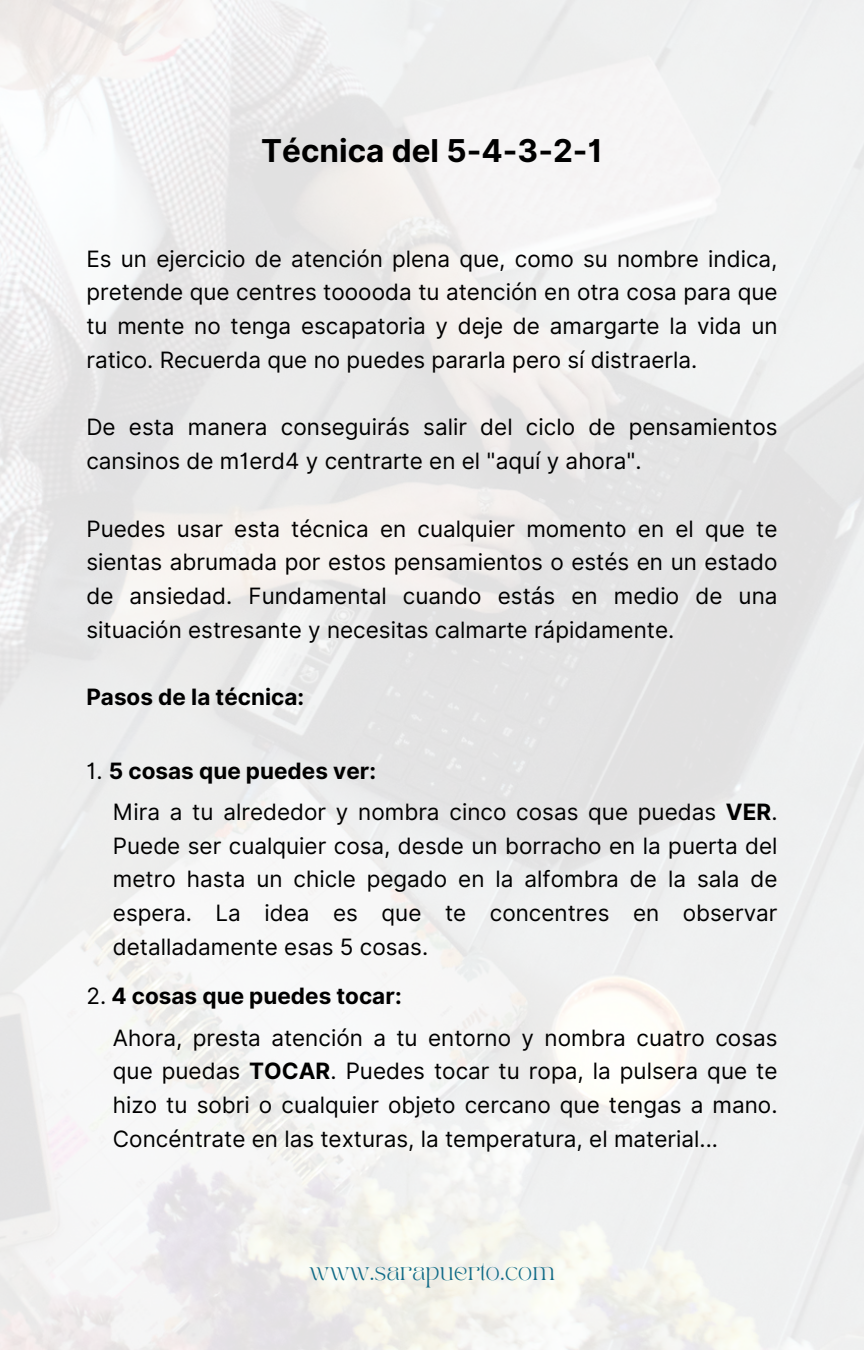
<style>
.page{position:relative;width:864px;height:1350px;background:#fff}
.page>*{position:absolute;margin:0;border:0;box-sizing:border-box;transform-origin:0 0}
.t1{font:700 31.5px "Inter";color:#000}
.t2{font:22.5px/33.8px "Inter";color:#000;text-align:justify}
.t3{font:700 22.5px "Inter";color:#000}
.t4{font:18px "TAN PEARL Regular";color:#106b87}
.s1{font-weight:400}
.s2{font-weight:700}
</style>
<div class="page">
<p class="t1" style="left:261px;top:132px;width:343px">Técnica del 5-4-3-2-1</p>
<h1 class="t2" style="left:86px;top:242px;width:693px">Es un ejercicio de atención plena que, como su nombre indica, pretende que centres tooooda tu atención en otra cosa para que tu mente no tenga escapatoria y deje de amargarte la vida un ratico. Recuerda que no puedes pararla pero sí distraerla.</h1>
<h3 class="t2" style="left:86px;top:410px;width:693px">De esta manera conseguirás salir del ciclo de pensamientos cansinos de m1erd4 y centrarte en el "aquí y ahora".</h3>
<h3 class="t2" style="left:86px;top:512px;width:693px">Puedes usar esta técnica en cualquier momento en el que te sientas abrumada por estos pensamientos o estés en un estado de ansiedad. Fundamental cuando estás en medio de una situación estresante y necesitas calmarte rápidamente.</h3>
<h3 class="t3" style="left:86px;top:684px;width:219px">Pasos de la técnica:</h3>
<h2 class="t3" style="left:86px;top:758px;width:291px"><span class="s1">1.</span> 5 cosas que puedes ver:</h2>
<h3 class="t2" style="left:113px;top:795px;width:666px">Mira a tu alrededor y nombra cinco cosas que puedas <span class="s2">VER</span>.<br>Puede ser cualquier cosa, desde un borracho en la puerta del metro hasta un chicle pegado en la alfombra de la sala de espera. La idea es que te concentres en observar detalladamente esas 5 cosas.</h3>
<h3 class="t3" style="left:86px;top:983px;width:317px"><span class="s1">2.</span> 4 cosas que puedes tocar:</h3>
<h3 class="t2" style="left:113px;top:1021px;width:666px">Ahora, presta atención a tu entorno y nombra cuatro cosas que puedas <span class="s2">TOCAR</span>. Puedes tocar tu ropa, la pulsera que te hizo tu sobri o cualquier objeto cercano que tengas a mano.<br>Concéntrate en las texturas, la temperatura, el material...</h3>
<h3 class="t4" style="left:309px;top:1261px;width:247px">WWW.SARAPUERTO.COM</h3>
</div>
